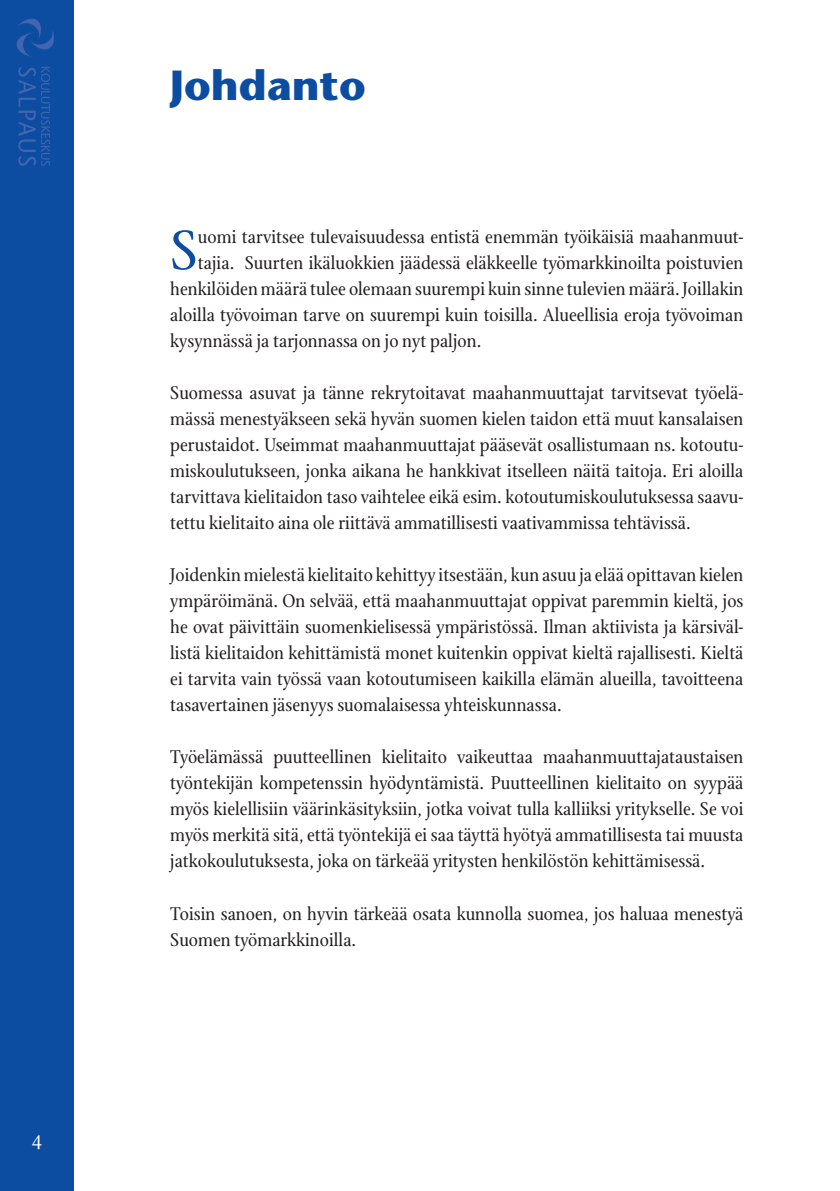
<style>
.page{position:relative;width:840px;height:1191px;background:#fff}
.page>*{position:absolute;margin:0;border:0;box-sizing:border-box;transform-origin:0 0}
.t1{font:60.6px "Stone Print Roman SC";color:#0d4da1}
.t2{font:700 42px "Stone Sans";color:#0d4da1}
.t3{font:24px "Stone Print Roman SC";color:#fff}
.t4{font:20px/26px "Stone Print";color:#231f20;text-align:justify}
</style>
<div class="page">
<div style="left:0;top:0;width:73px;height:1191px;background:#0d4da1"></div>
<svg style="left:18px;top:67px;width:32px;height:99px"></svg>
<svg style="left:16px;top:19px;width:38px;height:38px"></svg>
<p class="t3" style="left:31px;top:1124px;width:12px">4</p>
<h2 class="t2" style="left:170px;top:60px;width:197px">Johdanto</h2>
<h1 class="t1" style="left:170px;top:216px;width:29px">S</h1>
<p class="t4" style="left:198px;top:224px;width:546px">uomi tarvitsee tulevaisuudessa entistä enemmän työikäisiä maahanmuut-</p>
<p class="t4" style="left:198px;top:250px;width:546px">tajia. Suurten ikäluokkien jäädessä eläkkeelle työmarkkinoilta poistuvien</p>
<p class="t4" style="left:170px;top:276px;width:574px">henkilöiden määrä tulee olemaan suurempi kuin sinne tulevien määrä. Joillakin</p>
<p class="t4" style="left:170px;top:302px;width:574px">aloilla työvoiman tarve on suurempi kuin toisilla. Alueellisia eroja työvoiman</p>
<p class="t4" style="left:170px;top:328px;width:312px">kysynnässä ja tarjonnassa on jo nyt paljon.</p>
<p class="t4" style="left:170px;top:380px;width:574px">Suomessa asuvat ja tänne rekrytoitavat maahanmuuttajat tarvitsevat työelä&shy;mässä menestyäkseen sekä hyvän suomen kielen taidon että muut kansalaisen perustaidot. Useimmat maahanmuuttajat pääsevät osallistumaan ns. kotoutu&shy;miskoulutukseen, jonka aikana he hankkivat itselleen näitä taitoja. Eri aloilla tarvittava kielitaidon taso vaihtelee eikä esim. kotoutumiskoulutuksessa saavu&shy;tettu kielitaito aina ole riittävä ammatillisesti vaativammissa tehtävissä.</p>
<p class="t4" style="left:170px;top:562px;width:574px">Joidenkin mielestä kielitaito kehittyy itsestään, kun asuu ja elää opittavan kielen ympäröimänä. On selvää, että maahanmuuttajat oppivat paremmin kieltä, jos he ovat päivittäin suomenkielisessä ympäristössä. Ilman aktiivista ja kärsiväl&shy;listä kielitaidon kehittämistä monet kuitenkin oppivat kieltä rajallisesti. Kieltä ei tarvita vain työssä vaan kotoutumiseen kaikilla elämän alueilla, tavoitteena tasavertainen jäsenyys suomalaisessa yhteiskunnassa.</p>
<p class="t4" style="left:170px;top:744px;width:574px">Työelämässä puutteellinen kielitaito vaikeuttaa maahanmuuttajataustaisen työntekijän kompetenssin hyödyntämistä. Puutteellinen kielitaito on syypää myös kielellisiin väärinkäsityksiin, jotka voivat tulla kalliiksi yritykselle. Se voi myös merkitä sitä, että työntekijä ei saa täyttä hyötyä ammatillisesta tai muusta jatkokoulutuksesta, joka on tärkeää yritysten henkilöstön kehittämisessä.</p>
<p class="t4" style="left:170px;top:900px;width:574px">Toisin sanoen, on hyvin tärkeää osata kunnolla suomea, jos haluaa menestyä<br>Suomen työmarkkinoilla.</p>
</div>
